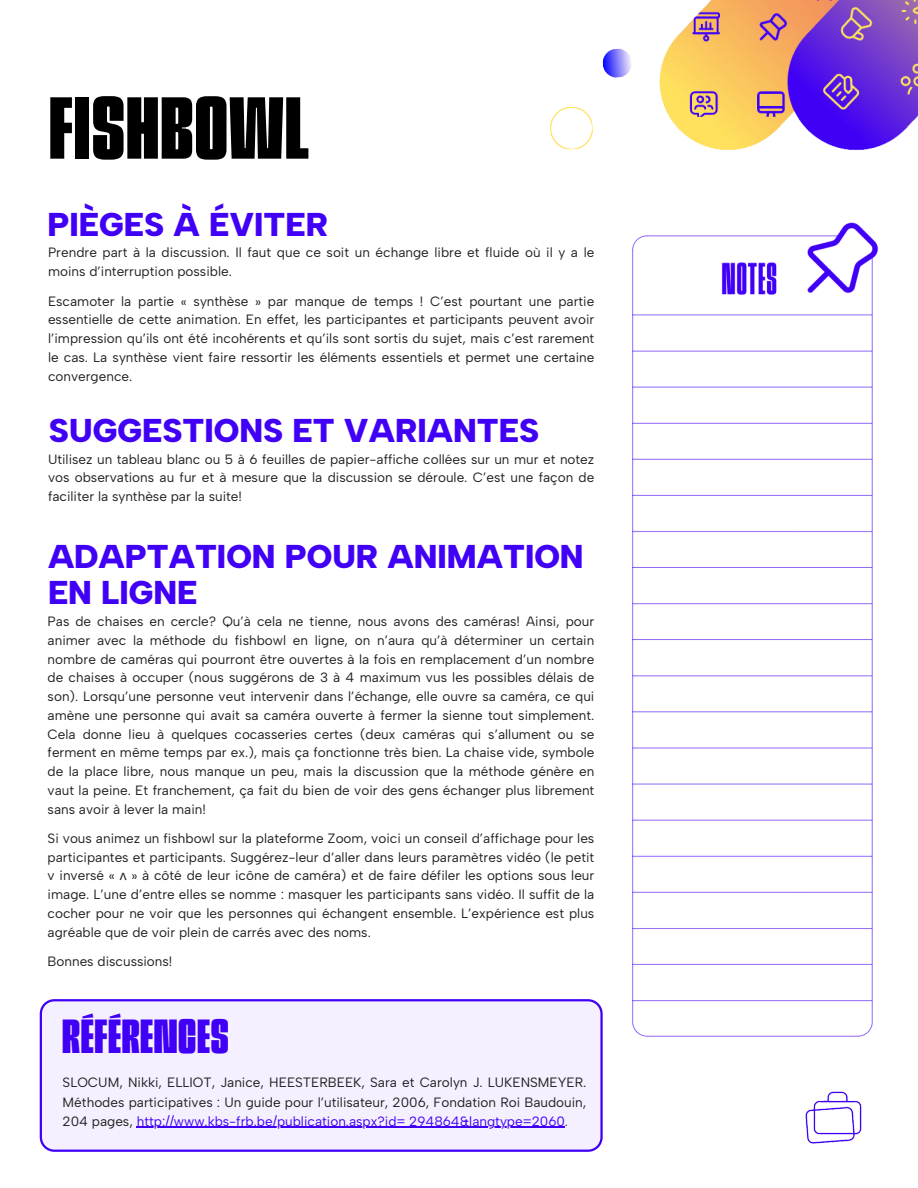
<style>
.page{position:relative;width:918px;height:1188px;background:#fff}
.page>*{position:absolute;margin:0;border:0;box-sizing:border-box;transform-origin:0 0}
.t1{font:600 82.5px "Superlumina";letter-spacing:.015em;color:#000}
.t2{font:600 45px "Superlumina";letter-spacing:.015em;color:#4100f6}
.t3{font:900 33px/36px "Albert Sans";color:#4100f6}
.t4{font:13.5px/18.8px "Albert Sans";color:#231f20;text-align:justify}
.s1{color:#4100f6}
</style>
<div class="page">
<img style="left:632px;top:272px;width:241px;height:765px">
<img style="left:805px;top:1091px;width:57px;height:53px">
<div style="left:40px;top:999px;width:562px;height:153px;background:#f5f0ff"></div>
<hr style="left:137px;top:1127px;width:428px;height:1px;background:#4100f6">
<img style="left:632px;top:0;width:286px;height:272px">
<svg style="left:550px;top:107px;width:43px;height:43px"></svg>
<svg style="left:602px;top:48px;width:31px;height:30px"></svg>
<p class="t1" style="left:49px;top:79px;width:262px">FISHBOWL</p>
<p class="t3" style="left:48px;top:207px;width:282px">PIÈGES À ÉVITER</p>
<h1 class="t4" style="left:48px;top:243px;width:548px">Prendre part à la discussion. Il faut que ce soit un échange libre et fluide où il y a le moins d’interruption possible.</h1>
<p class="t4" style="left:48px;top:291px;width:548px">Escamoter la partie « synthèse » par manque de temps ! C’est pourtant une partie essentielle de cette animation. En effet, les participantes et participants peuvent avoir l’impression qu’ils ont été incohérents et qu’ils sont sortis du sujet, mais c’est rarement le cas. La synthèse vient faire ressortir les éléments essentiels et permet une certaine convergence.</p>
<p class="t3" style="left:49px;top:412px;width:492px">SUGGESTIONS ET VARIANTES</p>
<h3 class="t4" style="left:48px;top:449px;width:548px">Utilisez un tableau blanc ou 5 à 6 feuilles de papier-affiche collées sur un mur et notez vos observations au fur et à mesure que la discussion se déroule. C’est une façon de faciliter la synthèse par la suite!</h3>
<p class="t3" style="left:48px;top:539px;width:537px">ADAPTATION POUR ANIMATION<br>EN LIGNE</p>
<p class="t4" style="left:48px;top:612px;width:548px">Pas de chaises en cercle? Qu’à cela ne tienne, nous avons des caméras! Ainsi, pour animer avec la méthode du fishbowl en ligne, on n’aura qu’à déterminer un certain nombre de caméras qui pourront être ouvertes à la fois en remplacement d’un nombre de chaises à occuper (nous suggérons de 3 à 4 maximum vus les possibles délais de son). Lorsqu’une personne veut intervenir dans l’échange, elle ouvre sa caméra, ce qui amène une personne qui avait sa caméra ouverte à fermer la sienne tout simplement.<br>Cela donne lieu à quelques cocasseries certes (deux caméras qui s’allument ou se ferment en même temps par ex.), mais ça fonctionne très bien. La chaise vide, symbole de la place libre, nous manque un peu, mais la discussion que la méthode génère en vaut la peine. Et franchement, ça fait du bien de voir des gens échanger plus librement sans avoir à lever la main!</p>
<p class="t4" style="left:48px;top:829px;width:548px">Si vous animez un fishbowl sur la plateforme Zoom, voici un conseil d’affichage pour les participantes et participants. Suggérez-leur d’aller dans leurs paramètres vidéo (le petit v inversé « » à côté de leur icône de caméra) et de faire défiler les options sous leur image. L’une d’entre elles se nomme : masquer les participants sans vidéo. Il suffit de la cocher pour ne voir que les personnes qui échangent ensemble. L’expérience est plus agréable que de voir plein de carrés avec des noms.</p>
<h2 class="t4" style="left:48px;top:952px;width:126px">Bonnes discussions!</h2>
<h3 class="t2" style="left:62px;top:1009px;width:168px">RÉFÉRENCES</h3>
<p class="t4" style="left:63px;top:1073px;width:525px;line-height:19.2px">SLOCUM, Nikki, ELLIOT, Janice, HEESTERBEEK, Sara et Carolyn J. LUKENSMEYER.<br>Méthodes participatives : Un guide pour l’utilisateur, 2006, Fondation Roi Baudouin, 204 pages, <span class="s1">http://www.kbs-frb.be/publication.aspx?id= 294864&amp;langtype=2060</span>.</p>
</div>
